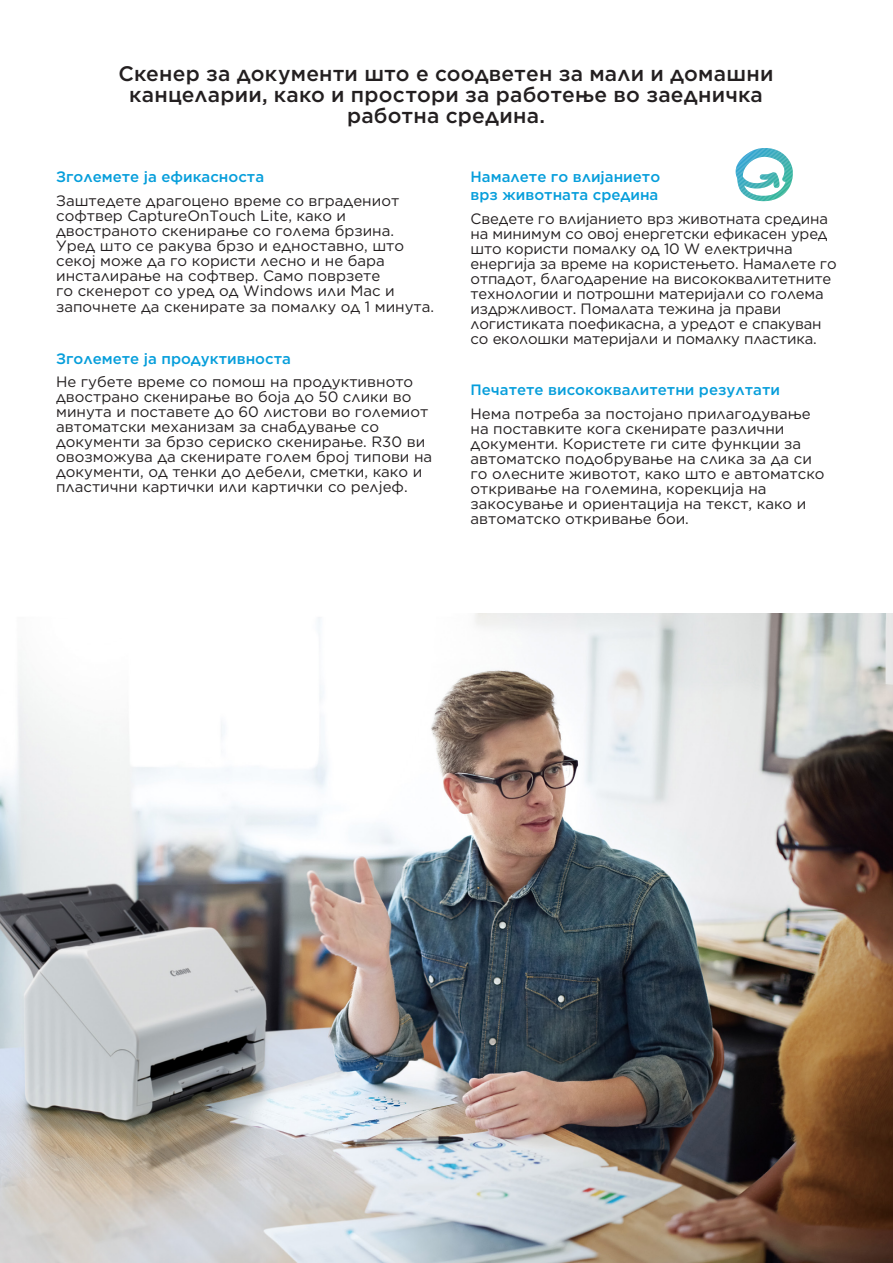
<style>
.page{position:relative;width:893px;height:1263px;background:#fff}
.page>*{position:absolute;margin:0;border:0;box-sizing:border-box;transform-origin:0 0}
.C_-_Head{font:500 21px/21px "Gotham";letter-spacing:.01em;color:#231f20;text-align:center}
.SUBHEAD{font:15px/15px "Gotham";letter-spacing:-.01em;color:#231f20}
.BODY_BULLETS{font:15px/15px "Gotham";color:#231f20}
.SUBHEAD-2{font:500 15px/18px "Gotham";color:#069edb}
.BODY_BULLETS-2{font:500 15px "Gotham";color:#069edb}
</style>
<div class="page">
<img style="left:0;top:613px;width:893px;height:650px">
<svg style="left:736px;top:148px;width:57px;height:53px"></svg>
<p class="C_-_Head" style="left:119px;top:62px;width:656px">Скенер за документи што е соодветен за мали и домашни канцеларии, како и простори за работење во заедничка работна средина.</p>
<p class="SUBHEAD-2" style="left:56px;top:168px;width:210px">Зголемете ја ефикасноста</p>
<p class="SUBHEAD" style="left:56px;top:192px;width:349px">Заштедете драгоцено време со вградениот софтвер CaptureOnTouch Lite, како и двостраното скенирање со голема брзина.<br>Уред што се ракува брзо и едноставно, што секој може да го користи лесно и не бара инсталирање на софтвер. Само поврзете<br>го скенерот со уред од Windows или Mac и</p>
<p class="SUBHEAD" style="left:56px;top:299px;width:380px">започнете да скенирате за помалку од 1 минута.</p>
<p class="BODY_BULLETS-2" style="left:56px;top:348px;width:236px">Зголемете ја продуктивноста</p>
<p class="BODY_BULLETS" style="left:56px;top:374px;width:378px">Не губете време со помош на продуктивното двострано скенирање во боја до 50 слики во минута и поставете до 60 листови во големиот автоматски механизам за снабдување со документи за брзо сериско скенирање. R30 ви овозможува да скенирате голем број типови на документи, од тенки до дебели, сметки, како и пластични картички или картички со релјеф.</p>
<p class="SUBHEAD-2" style="left:471px;top:168px;width:191px">Намалете го влијанието врз животната средина</p>
<p class="SUBHEAD" style="left:471px;top:210px;width:368px">Сведете го влијанието врз животната средина на минимум со овој енергетски ефикасен уред што користи помалку од 10 W електрична енергија за време на користењето. Намалете го отпадот, благодарение на висококвалитетните технологии и потрошни материјали со голема издржливост. Помалата тежина ја прави логистиката поефикасна, а уредот е спакуван со еколошки материјали и помалку пластика.</p>
<p class="BODY_BULLETS-2" style="left:471px;top:380px;width:311px">Печатете висококвалитетни резултати</p>
<p class="BODY_BULLETS" style="left:471px;top:405px;width:356px">Нема потреба за постојано прилагодување на поставките кога скенирате различни документи. Користете ги сите функции за автоматско подобрување на слика за да си го олесните животот, како што е автоматско откривање на големина, корекција на закосување и ориентација на текст, како и автоматско откривање бои.</p>
</div>
